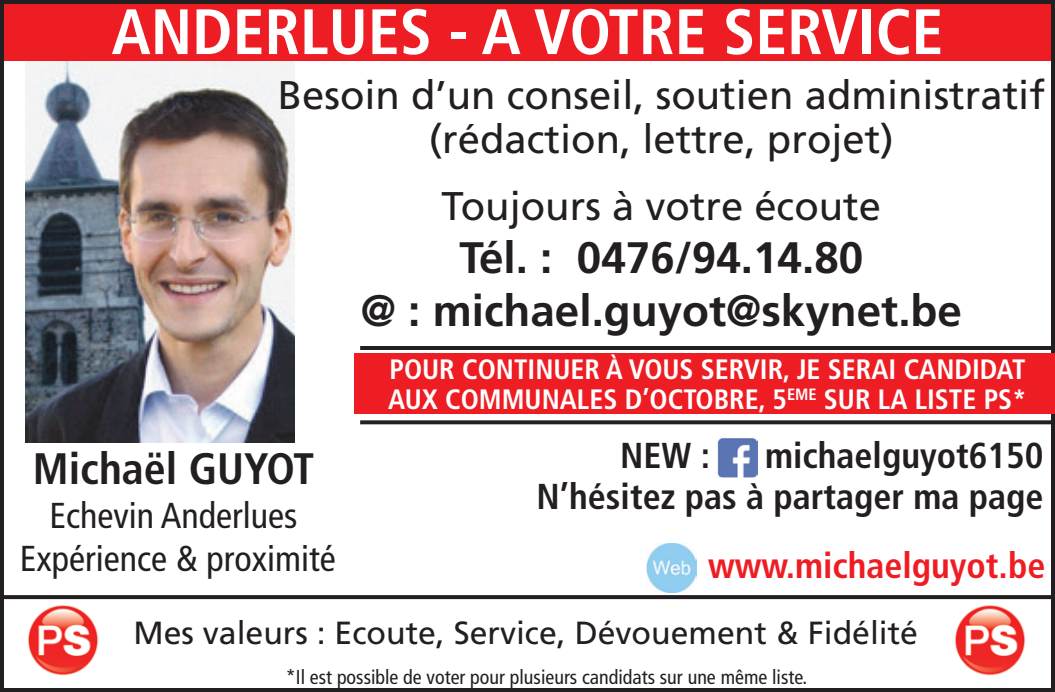
<style>
.page{position:relative;width:1055px;height:692px;background:#fff}
.page>*{position:absolute;margin:0;border:0;box-sizing:border-box;transform-origin:0 0}
.t1{font:700 condensed 64px "Frutiger LT Std";color:#fff}
.t2{font:700 44px/52.8px "Frutiger LT Std";color:#231f20;text-align:center}
.t3{font:700 condensed 44px "Frutiger LT Std";color:#231f20}
.t4{font:40px/44px "Frutiger LT Std";color:#231f20;text-align:center}
.t5{font:700 condensed 36px/40.8px "Frutiger LT Std";color:#231f20;text-align:right}
.t6{font:condensed 36px/43.2px "Frutiger LT Std";color:#231f20;text-align:center}
.t7{font:700 condensed 36px "Frutiger LT Std";color:#ee1d23}
.t8{font:32px "Frutiger LT Std";color:#231f20}
.t9{font:700 condensed 28px/29.6px "Frutiger LT Std";color:#fff}
.t10{font:condensed 20px "Frutiger LT Std";color:#231f20}
</style>
<div class="page">
<img style="left:26px;top:60px;width:268px;height:382px">
<div style="left:3px;top:0;width:1049px;height:60px;background:#ee1d23"></div>
<img style="left:23px;top:599px;width:80px;height:77px">
<img style="left:950px;top:599px;width:80px;height:77px">
<img style="left:718px;top:438px;width:40px;height:40px">
<img style="left:717px;top:441px;width:41px;height:35px">
<img style="left:646px;top:543px;width:50px;height:49px">
<svg style="left:5px;top:595px;width:1044px;height:4px;background:#292526"></svg>
<div style="left:0;top:0;width:1054px;height:692px;border:4px solid #231f20"></div>
<svg style="left:360px;top:420px;width:694px;height:4px;background:#353132"></svg>
<hr style="left:360px;top:346px;width:694px;height:4px;background:#231f20">
<div style="left:354px;top:353px;width:700px;height:61px;background:#ee1d23"></div>
<h1 class="t1" style="left:112px;top:-6px;width:833px">ANDERLUES - A VOTRE SERVICE</h1>
<p class="t4" style="left:278px;top:73px;width:768px">Besoin d’un conseil, soutien administratif (rédaction, lettre, projet)</p>
<p class="t4" style="left:441px;top:185px;width:441px">Toujours à votre écoute</p>
<p class="t2" style="left:361px;top:232px;width:602px">Tél. : 0476/94.14.80<br>@ : michael.guyot@skynet.be</p>
<p class="t3" style="left:33px;top:443px;width:283px">Michaël GUYOT</p>
<p class="t6" style="left:20px;top:494px;width:317px">Echevin Anderlues<br>Expérience &amp; proximité</p>
<p class="t9" style="left:388px;top:355px;width:640px">POUR CONTINUER À VOUS SERVIR, JE SERAI CANDIDAT<br>AUX COMMUNALES D’OCTOBRE, 5<sup>EME</sup> SUR LA LISTE PS*</p>
<p class="t5" style="left:536px;top:435px;width:508px">michaelguyot6150<br>N’hésitez pas à partager ma page</p>
<p class="t5" style="left:620px;top:435px;width:92px">NEW :</p>
<p class="t7" style="left:708px;top:544px;width:338px">www.michaelguyot.be</p>
<p class="t8" style="left:133px;top:613px;width:786px">Mes valeurs : Ecoute, Service, Dévouement &amp; Fidélité</p>
<p class="t10" style="left:286px;top:665px;width:523px">*Il est possible de voter pour plusieurs candidats sur une même liste.</p>
</div>
